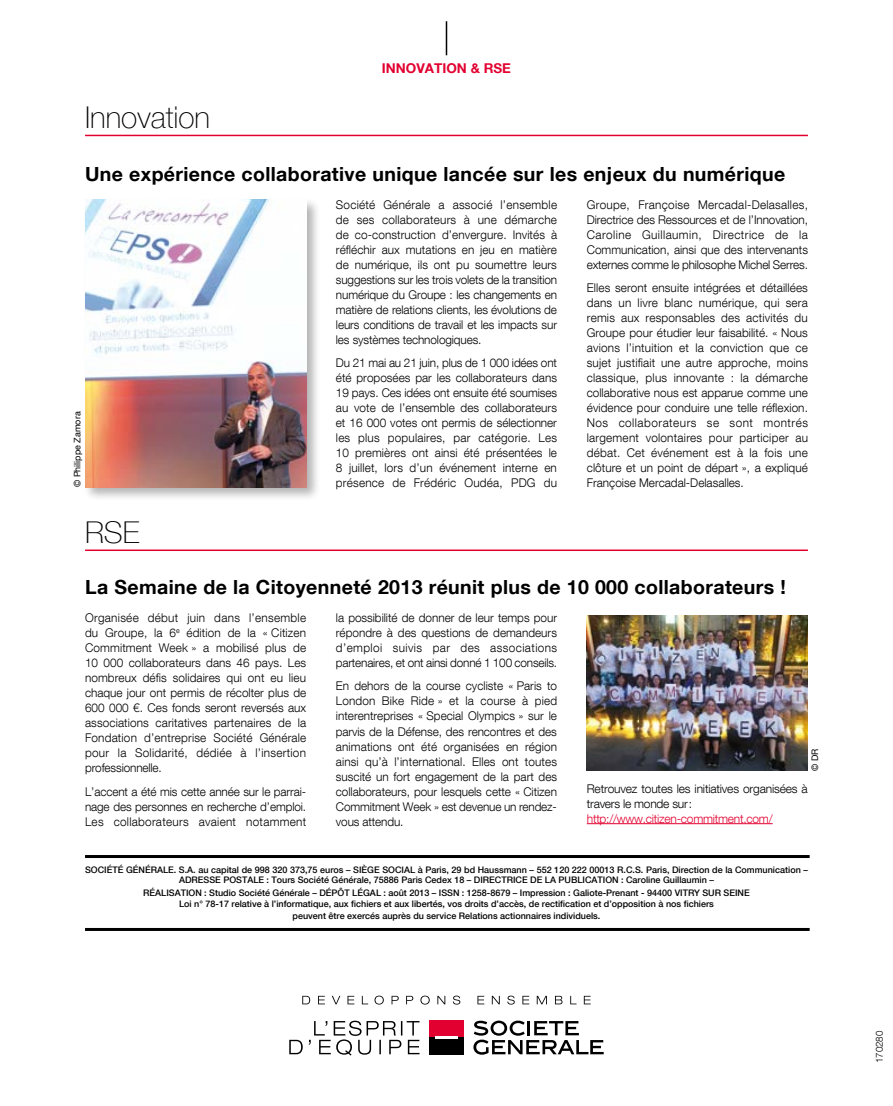
<style>
.page{position:relative;width:893px;height:1106px;background:#fff}
.page>*{position:absolute;margin:0;border:0;box-sizing:border-box;transform-origin:0 0}
.t1{font:100 30px "Helvetica Neue LT Com";color:#000}
.t2{font:700 19.5px "Helvetica Neue LT Com";letter-spacing:.02em;color:#000}
.t3{font:700 13.5px "Helvetica Neue LT Com";color:#e20030}
.t4{font:300 12px/15px "Helvetica Neue LT Com";color:#000;text-align:justify}
.t5{font:300 12px "Helvetica Neue LT Com";letter-spacing:-.02em;color:#e20030}
.t6{font:300 9.75px "Helvetica Neue LT Com";color:#000}
.t7{font:500 9px "Helvetica Neue LT Com";color:#000}
.t8{font:9px "Helvetica Neue LT Com";color:#000}
</style>
<div class="page">
<hr style="left:446px;top:21px;width:1px;height:34px;background:#000">
<hr style="left:85px;top:135px;width:723px;height:1px;background:#e20030">
<hr style="left:85px;top:928px;width:725px;height:3px;background:#000">
<hr style="left:85px;top:855px;width:725px;height:3px;background:#000">
<svg style="left:289px;top:1020px;width:131px;height:35px"></svg>
<svg style="left:473px;top:1020px;width:131px;height:34px"></svg>
<div style="left:429px;top:1020px;width:34px;height:18px;background:#e20030"></div>
<div style="left:429px;top:1037px;width:34px;height:17px;background:#000"></div>
<hr style="left:435px;top:1036px;width:23px;height:2px;background:#fff">
<svg style="left:302px;top:995px;width:289px;height:9px"></svg>
<hr style="left:85px;top:549px;width:723px;height:2px;background:#e20030">
<hr style="left:587px;top:823px;width:186px;height:1px;background:#e20030">
<div style="left:83px;top:198px;width:237px;height:304px;background:#000;opacity:.3"></div>
<img style="left:85px;top:200px;width:222px;height:287px">
<img style="left:587px;top:615px;width:221px;height:155px">
<h1 class="t1" style="left:85px;top:100px;width:127px">Innovation</h1>
<p class="t3" style="left:382px;top:60px;width:10px">innov</p>
<p class="t3" style="left:425px;top:60px;width:19px">ation</p>
<p class="t3" style="left:471px;top:60px;width:23px">&amp; rse</p>
<h2 class="t2" style="left:85px;top:161px;width:702px">Une expérience collaborative unique lancée sur les enjeux du numérique</h2>
<p class="t4" style="left:336px;top:196px;width:223px">Société Générale a associé l’ensemble de ses collaborateurs à une démarche de co-construction d’envergure. Invités à réfléchir aux mutations en jeu en matière de numérique, ils ont pu soumettre leurs suggestions sur les trois volets de la transition numérique du Groupe : les changements en matière de relations clients, les évolutions de leurs conditions de travail et les impacts sur les systèmes technologiques.</p>
<p class="t4" style="left:336px;top:355px;width:223px">Du 21 mai au 21 juin, plus de 1 000 idées ont été proposées par les collaborateurs dans 19 pays. Ces idées ont ensuite été soumises au vote de l’ensemble des collaborateurs et 16 000 votes ont permis de sélectionner les plus populaires, par catégorie. Les 10 premières ont ainsi été présentées le 8 juillet, lors d’un événement interne en présence de Frédéric Oudéa, PDG du</p>
<p class="t4" style="left:587px;top:196px;width:223px">Groupe, Françoise Mercadal-Delasalles, Directrice des Ressources et de l’Innovation, Caroline Guillaumin, Directrice de la Communication, ainsi que des intervenants externes comme le philosophe Michel Serres.</p>
<p class="t4" style="left:587px;top:280px;width:223px">Elles seront ensuite intégrées et détaillées dans un livre blanc numérique, qui sera remis aux responsables des activités du Groupe pour étudier leur faisabilité. « Nous avions l’intuition et la conviction que ce sujet justifiait une autre approche, moins classique, plus innovante : la démarche collaborative nous est apparue comme une évidence pour conduire une telle réflexion.<br>Nos collaborateurs se sont montrés largement volontaires pour participer au débat. Cet événement est à la fois une clôture et un point de départ », a expliqué Françoise Mercadal-Delasalles.</p>
<p class="t8" style="left:72px;top:487px;width:77px;rotate:-90deg">© Philippe Zamora</p>
<h1 class="t1" style="left:85px;top:514px;width:56px">RSE</h1>
<h2 class="t2" style="left:85px;top:574px;width:702px">La Semaine de la Citoyenneté 2013 réunit plus de 10 000 collaborateurs !</h2>
<p class="t4" style="left:85px;top:609px;width:223px">Organisée début juin dans l’ensemble du Groupe, la 6<sup>e</sup> édition de la « Citizen Commitment Week » a mobilisé plus de 10 000 collaborateurs dans 46 pays. Les nombreux défis solidaires qui ont eu lieu chaque jour ont permis de récolter plus de 600 000 €. Ces fonds seront reversés aux associations caritatives partenaires de la Fondation d’entreprise Société Générale pour la Solidarité, dédiée à l’insertion professionnelle.</p>
<p class="t4" style="left:85px;top:783px;width:223px">L’accent a été mis cette année sur le parrai&shy;nage des personnes en recherche d’emploi.<br>Les collaborateurs avaient notamment</p>
<p class="t4" style="left:336px;top:609px;width:223px">la possibilité de donner de leur temps pour répondre à des questions de demandeurs d’emploi suivis par des associations partenaires, et ont ainsi donné 1 100 conseils.</p>
<p class="t4" style="left:336px;top:678px;width:223px">En dehors de la course cycliste « Paris to London Bike Ride » et la course à pied interentreprises « Special Olympics » sur le parvis de la Défense, des rencontres et des animations ont été organisées en région ainsi qu’à l’international. Elles ont toutes suscité un fort engagement de la part des collaborateurs, pour lesquels cette « Citizen Commitment Week » est devenue un rendez&shy;vous attendu.</p>
<p class="t8" style="left:809px;top:770px;width:24px;rotate:-90deg">© DR</p>
<p class="t4" style="left:587px;top:780px;width:222px">Retrouvez toutes les initiatives organisées à travers le monde sur:</p>
<p class="t5" style="left:587px;top:811px;width:187px">http://www.citizen-commitment.com/</p>
<p class="t7" style="left:85px;top:864px;width:13px">Société</p>
<p class="t7" style="left:126px;top:864px;width:14px">Générale</p>
<p class="t7" style="left:174px;top:864px;width:215px">. S.A. au capital de 998 320 373,75 euros – Siège social</p>
<p class="t7" style="left:418px;top:864px;width:392px">à Paris, 29 bd Haussmann – 552 120 222 00013 R.C.S. Paris, Direction de la Communication –</p>
<p class="t7" style="left:179px;top:874px;width:20px">Adresse</p>
<p class="t7" style="left:223px;top:874px;width:7px">postale</p>
<p class="t7" style="left:267px;top:874px;width:214px">: Tours Société Générale, 75886 Paris Cedex 18 – Directrice</p>
<p class="t7" style="left:530px;top:874px;width:35px">dela publication</p>
<p class="t7" style="left:621px;top:874px;width:94px">: Caroline Guillaumin –</p>
<p class="t7" style="left:143px;top:887px;width:13px">Réalisation</p>
<p class="t7" style="left:204px;top:887px;width:122px">: Studio Société Générale – Dép</p>
<p class="t7" style="left:338px;top:887px;width:21px">ôt légal</p>
<p class="t7" style="left:383px;top:887px;width:368px">: août 2013 – ISSN : 1258-8679 – Impression : Galiote-Prenant - 94400 VITRY SUR SEINE</p>
<p class="t7" style="left:179px;top:898px;width:536px">Loi n° 78-17 relative à l’informatique, aux fichiers et aux libertés, vos droits d’accès, de rectification et d’opposition à nos fichiers</p>
<p class="t7" style="left:293px;top:910px;width:309px">peuvent être exercés auprès du service Relations actionnaires individuels.</p>
<p class="t6" style="left:873px;top:1063px;width:34px;rotate:-90deg">170280</p>
</div>
